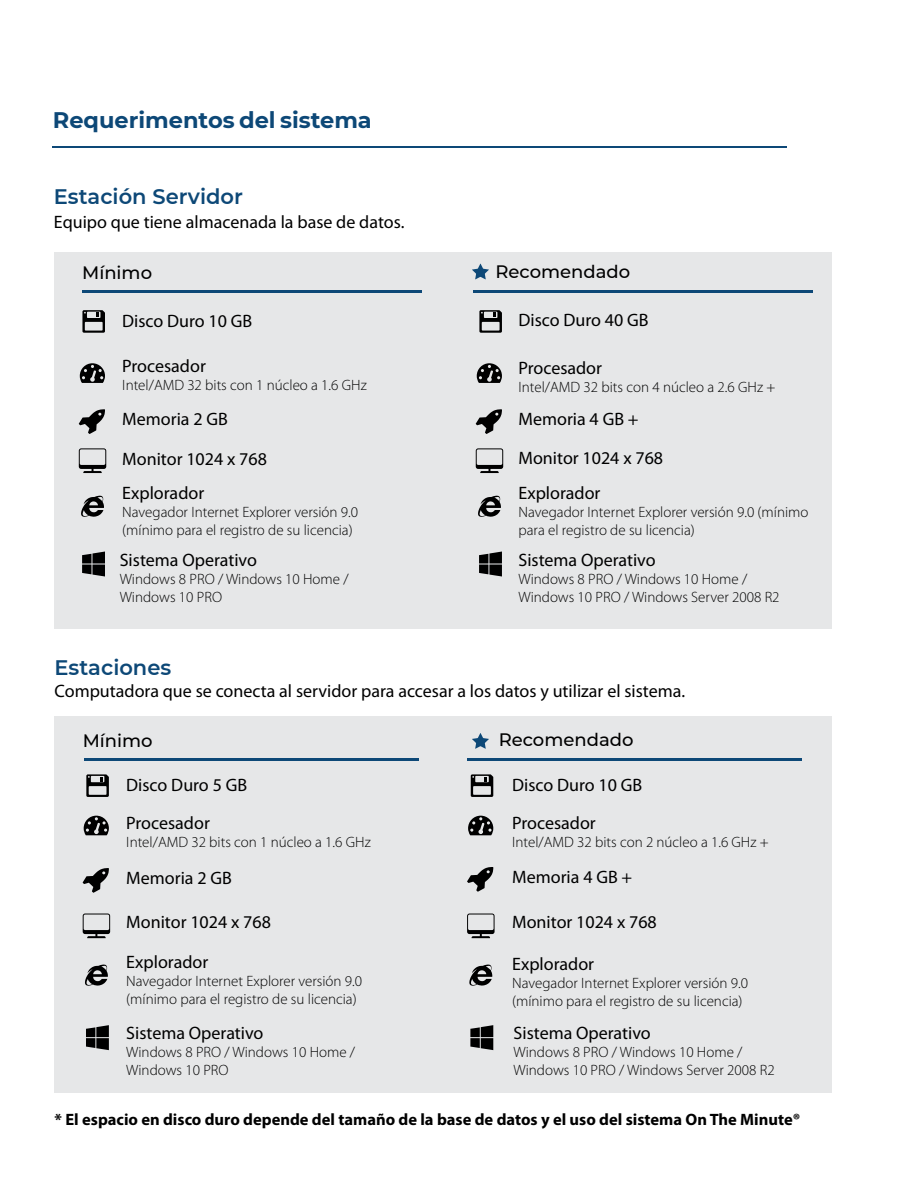
<style>
.page{position:relative;width:918px;height:1188px;background:#fff}
.page>*{position:absolute;margin:0;border:0;box-sizing:border-box;transform-origin:0 0}
.t1{font:700 22.5px "Montserrat";color:#0d4877}
.t2{font:600 21px "Montserrat";color:#0d4877}
.t3{font:18px/34.2px "Myriad Pro";color:#000}
.t4{font:500 18px "Montserrat";color:#000}
.t5{font:700 16.5px "Myriad Pro";color:#000}
.t6{font:300 15px/18px "Myriad Pro";color:#000}
</style>
<div class="page">
<hr style="left:52px;top:146px;width:734px;height:1px;background:#0d4877">
<div style="left:54px;top:252px;width:777px;height:377px;background:#e6e7e8"></div>
<div style="left:54px;top:716px;width:777px;height:377px;background:#e6e7e8"></div>
<hr style="left:82px;top:290px;width:340px;height:3px;background:#0d4877">
<hr style="left:473px;top:290px;width:340px;height:3px;background:#0d4877">
<svg style="left:472px;top:264px;width:17px;height:15px"></svg>
<svg style="left:82px;top:310px;width:23px;height:23px"></svg>
<svg style="left:479px;top:310px;width:23px;height:23px"></svg>
<svg style="left:80px;top:363px;width:25px;height:20px"></svg>
<svg style="left:477px;top:363px;width:25px;height:20px"></svg>
<svg style="left:79px;top:409px;width:26px;height:25px"></svg>
<svg style="left:476px;top:409px;width:26px;height:25px"></svg>
<svg style="left:79px;top:448px;width:27px;height:25px"></svg>
<svg style="left:476px;top:448px;width:27px;height:25px"></svg>
<svg style="left:81px;top:496px;width:23px;height:21px"></svg>
<svg style="left:478px;top:496px;width:23px;height:21px"></svg>
<svg style="left:82px;top:552px;width:23px;height:24px"></svg>
<svg style="left:479px;top:552px;width:23px;height:24px"></svg>
<hr style="left:84px;top:759px;width:335px;height:2px;background:#0d4877">
<hr style="left:467px;top:759px;width:335px;height:2px;background:#0d4877">
<svg style="left:86px;top:774px;width:23px;height:23px"></svg>
<svg style="left:471px;top:774px;width:22px;height:23px"></svg>
<svg style="left:84px;top:816px;width:25px;height:19px"></svg>
<svg style="left:468px;top:816px;width:25px;height:19px"></svg>
<svg style="left:83px;top:868px;width:26px;height:25px"></svg>
<svg style="left:467px;top:867px;width:26px;height:25px"></svg>
<svg style="left:83px;top:914px;width:27px;height:24px"></svg>
<svg style="left:467px;top:914px;width:28px;height:24px"></svg>
<svg style="left:85px;top:965px;width:23px;height:21px"></svg>
<svg style="left:469px;top:965px;width:23px;height:21px"></svg>
<svg style="left:86px;top:1025px;width:23px;height:25px"></svg>
<svg style="left:470px;top:1025px;width:23px;height:25px"></svg>
<svg style="left:472px;top:733px;width:17px;height:16px"></svg>
<h1 class="t1" style="left:53px;top:104px;width:320px">Requerimentos del sistema</h1>
<h2 class="t2" style="left:54px;top:181px;width:190px">Estación Servidor</h2>
<p class="t3" style="left:54px;top:204px;width:352px">Equipo que tiene almacenada la base de datos.</p>
<p class="t4" style="left:82px;top:260px;width:72px">Mínimo</p>
<p class="t4" style="left:495px;top:259px;width:136px">Recomendado</p>
<p class="t3" style="left:122px;top:304px;width:132px">Disco Duro 10 GB</p>
<p class="t3" style="left:519px;top:302px;width:132px">Disco Duro 40 GB</p>
<p class="t3" style="left:122px;top:348px;width:85px">Procesador</p>
<p class="t6" style="left:122px;top:376px;width:246px">Intel/AMD 32 bits con 1 núcleo a 1.6 GHz</p>
<p class="t3" style="left:122px;top:401px;width:107px">Memoria 2 GB</p>
<p class="t3" style="left:122px;top:442px;width:146px">Monitor 1024 x 768<br>Explorador</p>
<p class="t6" style="left:122px;top:503px;width:237px">Navegador Internet Explorer versión 9.0 (mínimo para el registro de su licencia)</p>
<p class="t3" style="left:120px;top:542px;width:139px">Sistema Operativo</p>
<p class="t6" style="left:120px;top:569px;width:230px">Windows 8 PRO / Windows 10 Home /<br>Windows 10 PRO</p>
<p class="t3" style="left:519px;top:350px;width:85px">Procesador</p>
<p class="t6" style="left:519px;top:378px;width:258px">Intel/AMD 32 bits con 4 núcleo a 2.6 GHz +</p>
<p class="t3" style="left:519px;top:401px;width:122px">Memoria 4 GB +</p>
<p class="t3" style="left:519px;top:441px;width:146px">Monitor 1024 x 768</p>
<p class="t3" style="left:519px;top:476px;width:83px">Explorador</p>
<p class="t6" style="left:519px;top:503px;width:291px">Navegador Internet Explorer versión 9.0 (mínimo para el registro de su licencia)</p>
<p class="t3" style="left:519px;top:542px;width:139px">Sistema Operativo</p>
<p class="t6" style="left:519px;top:569px;width:263px">Windows 8 PRO / Windows 10 Home /<br>Windows 10 PRO / Windows Server 2008 R2</p>
<h2 class="t2" style="left:55px;top:653px;width:118px">Estaciones</h2>
<p class="t3" style="left:55px;top:673px;width:632px">Computadora que se conecta al servidor para accesar a los datos y utilizar el sistema.</p>
<p class="t4" style="left:83px;top:728px;width:72px">Mínimo</p>
<p class="t4" style="left:499px;top:727px;width:136px">Recomendado</p>
<p class="t3" style="left:126px;top:768px;width:122px">Disco Duro 5 GB</p>
<p class="t3" style="left:512px;top:768px;width:132px">Disco Duro 10 GB</p>
<p class="t3" style="left:126px;top:806px;width:85px">Procesador</p>
<p class="t6" style="left:126px;top:833px;width:246px">Intel/AMD 32 bits con 1 núcleo a 1.6 GHz</p>
<p class="t3" style="left:126px;top:861px;width:107px">Memoria 2 GB</p>
<p class="t3" style="left:126px;top:904px;width:146px">Monitor 1024 x 768</p>
<p class="t3" style="left:126px;top:945px;width:83px">Explorador</p>
<p class="t6" style="left:126px;top:972px;width:237px">Navegador Internet Explorer versión 9.0 (mínimo para el registro de su licencia)</p>
<p class="t3" style="left:126px;top:1015px;width:139px">Sistema Operativo</p>
<p class="t6" style="left:126px;top:1043px;width:230px">Windows 8 PRO / Windows 10 Home /<br>Windows 10 PRO</p>
<p class="t3" style="left:512px;top:806px;width:85px">Procesador</p>
<p class="t6" style="left:512px;top:833px;width:258px">Intel/AMD 32 bits con 2 núcleo a 1.6 GHz +</p>
<p class="t3" style="left:512px;top:860px;width:122px">Memoria 4 GB +</p>
<p class="t3" style="left:512px;top:904px;width:146px">Monitor 1024 x 768</p>
<p class="t3" style="left:512px;top:946px;width:83px">Explorador</p>
<p class="t6" style="left:512px;top:973px;width:237px">Navegador Internet Explorer versión 9.0 (mínimo para el registro de su licencia)</p>
<p class="t3" style="left:514px;top:1015px;width:139px">Sistema Operativo</p>
<p class="t6" style="left:514px;top:1043px;width:263px">Windows 8 PRO / Windows 10 Home /<br>Windows 10 PRO / Windows Server 2008 R2</p>
<p class="t5" style="left:55px;top:1109px;width:747px">* El espacio en disco duro depende del tamaño de la base de datos y el uso del sistema On The Minute®</p>
</div>
